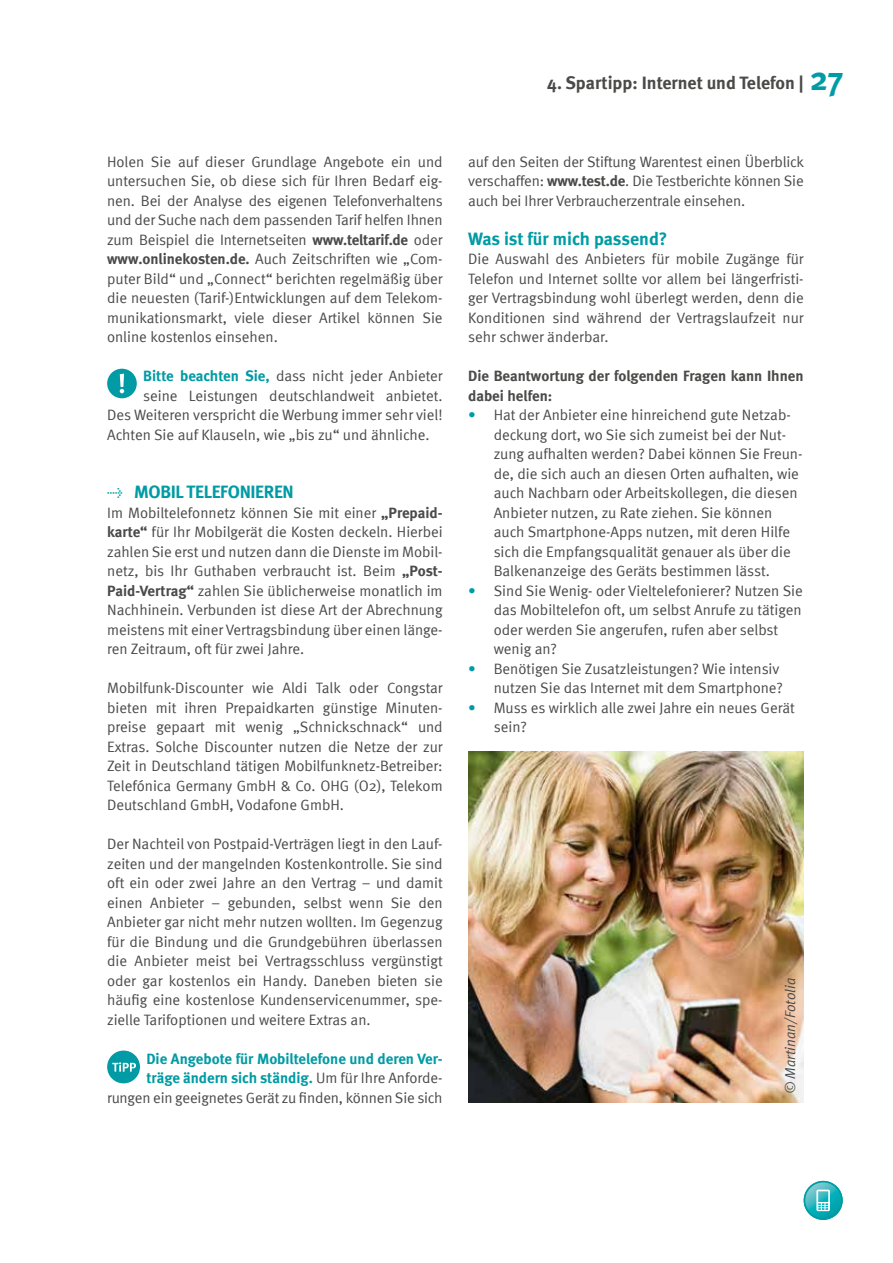
<style>
.page{position:relative;width:893px;height:1263px;background:#fff}
.page>*{position:absolute;margin:0;border:0;box-sizing:border-box;transform-origin:0 0}
.t1{font:700 18px "Meta";letter-spacing:-.02em;color:#009ba4}
.t2{font:700 18px "Meta";color:#4a4a49}
.t3{font:15px/19.5px "Meta Normal";color:#4a4a49;text-align:justify}
.t4{font:700 15px/19.5px "Meta";color:#009ba4}
.t5{font:700 15px/19.5px "Meta";color:#4a4a49}
.t6{font:italic 14.25px "Meta Normal";color:#4a4a49}
.s1{font-family:"Meta";font-weight:700}
.s2{font-family:"Meta";font-weight:700;color:#009ba4}
.s3{font-family:"Meta Normal Italic Expert";font-weight:400}
.s4{font-family:"Meta Normal";font-weight:400;color:#4a4a49}
.s5{font-size:33px;color:#009ba4}
.s6{color:#009ba4}
</style>
<div class="page">
<svg style="left:107px;top:369px;width:30px;height:29px"></svg>
<div style="left:107px;top:1050px;width:33px;height:33px;background:#009ba4;border-radius:50%"></div>
<svg style="left:112px;top:1062px;width:24px;height:10px"></svg>
<img style="left:468px;top:752px;width:336px;height:351px">
<svg style="left:804px;top:1181px;width:39px;height:39px"></svg>
<p class="t3" style="left:107px;top:152px;width:337px">Holen Sie auf dieser Grundlage Angebote ein und untersuchen Sie, ob diese sich für Ihren Bedarf eig&shy;nen. Bei der Analyse des eigenen Telefonverhaltens und der Suche nach dem passenden Tarif helfen Ihnen zum Beispiel die Internetseiten <span class="s1">www.teltarif.de</span> oder <span class="s1">www.onlinekosten.de.</span> Auch Zeitschriften wie „Com&shy;puter Bild“ und „Connect“ berichten regelmäßig über die neuesten (Tarif-)Entwicklungen auf dem Telekom&shy;munikationsmarkt, viele dieser Artikel können Sie online kostenlos einsehen.</p>
<p class="t3" style="left:143px;top:366px;width:301px"><span class="s2">Bitte beachten Sie,</span> dass nicht jeder Anbieter</p>
<p class="t3" style="left:143px;top:386px;width:301px">seine Leistungen deutschlandweit anbietet.</p>
<p class="t3" style="left:107px;top:405px;width:337px">Des Weiteren verspricht die Werbung immer sehr viel!</p>
<p class="t3" style="left:107px;top:425px;width:324px">Achten Sie auf Klauseln, wie „bis zu“ und ähnliche.</p>
<p class="t1" style="left:107px;top:481px;width:188px"><span class="s3">t</span> MOBIL TELEFONIEREN</p>
<p class="t3" style="left:107px;top:503px;width:337px">Im Mobiltelefonnetz können Sie mit einer <span class="s1">„Prepaid&shy;karte“</span> für Ihr Mobilgerät die Kosten deckeln. Hierbei zahlen Sie erst und nutzen dann die Dienste im Mobil&shy;netz, bis Ihr Guthaben verbraucht ist. Beim <span class="s1">„Post-Paid-Vertrag“</span> zahlen Sie üblicherweise monatlich im Nachhinein. Verbunden ist diese Art der Abrechnung meistens mit einer Vertragsbindung über einen länge&shy;ren Zeitraum, oft für zwei Jahre.</p>
<p class="t3" style="left:107px;top:678px;width:337px">Mobilfunk-Discounter wie Aldi Talk oder Congstar bieten mit ihren Prepaidkarten günstige Minuten&shy;preise gepaart mit wenig „Schnickschnack“ und Extras. Solche Discounter nutzen die Netze der zur Zeit in Deutschland tätigen Mobilfunknetz-Betreiber:<br>Telefónica Germany GmbH &amp; Co. OHG (O2), Telekom Deutschland GmbH, Vodafone GmbH.</p>
<p class="t3" style="left:107px;top:834px;width:337px">Der Nachteil von Postpaid-Verträgen liegt in den Lauf&shy;zeiten und der mangelnden Kostenkontrolle. Sie sind oft ein oder zwei Jahre an den Vertrag – und damit einen Anbieter – gebunden, selbst wenn Sie den Anbieter gar nicht mehr nutzen wollten. Im Gegenzug für die Bindung und die Grundgebühren überlassen die Anbieter meist bei Vertragsschluss vergünstigt oder gar kostenlos ein Handy. Daneben bieten sie häufig eine kostenlose Kundenservicenummer, spe&shy;zielle Tarifoptionen und weitere Extras an.</p>
<p class="t4" style="left:146px;top:1049px;width:298px">Die Angebote für Mobiltelefone und deren Ver&shy;träge ändern sich ständig. <span class="s4">Um für Ihre Anforde-</span></p>
<p class="t3" style="left:107px;top:1088px;width:337px">rungen ein geeignetes Gerät zu finden, können Sie sich</p>
<p class="t2" style="left:547px;top:72px;width:298px">4. Spartipp: Internet und Telefon | <span class="s5">27</span></p>
<p class="t3" style="left:468px;top:152px;width:337px">auf den Seiten der Stiftung Warentest einen Überblick verschaffen: <span class="s1">www.test.de</span>. Die Testberichte können Sie auch bei Ihrer Verbraucherzentrale einsehen.</p>
<p class="t1" style="left:468px;top:228px;width:201px">Was ist für mich passend?</p>
<p class="t3" style="left:468px;top:249px;width:337px">Die Auswahl des Anbieters für mobile Zugänge für Telefon und Internet sollte vor allem bei längerfristi&shy;ger Vertragsbindung wohl überlegt werden, denn die Konditionen sind während der Vertragslaufzeit nur sehr schwer änderbar.</p>
<p class="t5" style="left:468px;top:366px;width:337px">Die Beantwortung der folgenden Fragen kann Ihnen dabei helfen:</p>
<p class="t3" style="left:494px;top:405px;width:310px;text-align:left;text-indent:-26px"><span class="s6">•</span> Hat der Anbieter eine hinreichend gute Netzab&shy;deckung dort, wo Sie sich zumeist bei der Nut&shy;zung aufhalten werden? Dabei können Sie Freun&shy;de, die sich auch an diesen Orten aufhalten, wie auch Nachbarn oder Arbeitskollegen, die diesen Anbieter nutzen, zu Rate ziehen. Sie können auch Smartphone-Apps nutzen, mit deren Hilfe sich die Empfangsqualität genauer als über die Balkenanzeige des Geräts bestimmen lässt.</p>
<p class="t3" style="left:494px;top:581px;width:311px;text-align:left;text-indent:-26px"><span class="s6">•</span> Sind Sie Wenig- oder Vieltelefonierer? Nutzen Sie das Mobiltelefon oft, um selbst Anrufe zu tätigen oder werden Sie angerufen, rufen aber selbst wenig an?</p>
<p class="t3" style="left:468px;top:659px;width:316px;text-align:right"><span class="s6">•</span> Benötigen Sie Zusatzleistungen? Wie intensiv nutzen Sie das Internet mit dem Smartphone?</p>
<p class="t3" style="left:494px;top:698px;width:303px;text-indent:-26px"><span class="s6">•</span> Muss es wirklich alle zwei Jahre ein neues Gerät sein?</p>
<p class="t6" style="left:782px;top:1094px;width:118px;rotate:-90deg">© Martinan/Fotolia</p>
</div>
